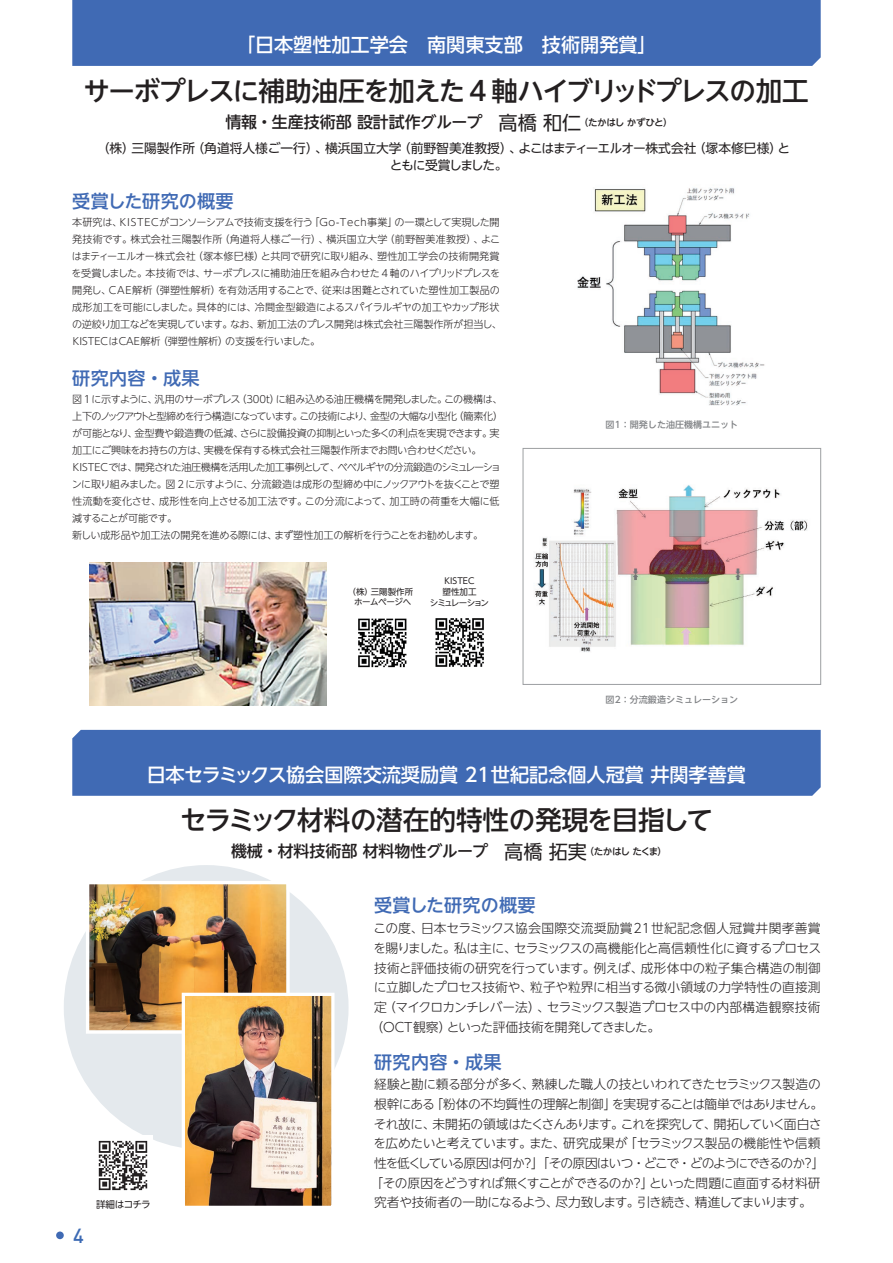
<style>
.page{position:relative;width:893px;height:1263px;background:#fff}
.page>*{position:absolute;margin:0;border:0;box-sizing:border-box;transform-origin:0 0}
.t1{font:500 26.55px "UD Shin Go NT Pr 6 N";letter-spacing:-.055em;color:#231f20}
.t2{font:500 26.55px "UD Shin Go NT Pr 6 N";letter-spacing:-.01em;color:#231f20}
.t3{font:500 20.25px "DIN Pro";color:#3c6ab4}
.t4{font:500 19.2px "UD Shin Go NT Pr 6 N";color:#fff}
.t5{font:500 18px "UD Shin Go NT Pr 6 N";letter-spacing:.02em;color:#406ab4}
.t6{font:500 15.9px "UD Shin Go NT Pr 6 N";color:#231f20}
.t7{font:300 12.75px/19.6px "UD Shin Go NT Pr 6 N";letter-spacing:-.06em;color:#231f20;text-align:justify}
.t8{font:12.75px/17px "UD Shin Go NT Pr 6 N";color:#231f20}
.t9{font:300 10.05px/17px "UD Shin Go NT Pr 6 N";letter-spacing:-.05em;color:#231f20}
.t10{font:300 10.05px/17px "UD Shin Go NT Pr 6 N";letter-spacing:-.01em;color:#231f20}
.t11{font:9.6px "UD Shin Go NT Pr 6 N";letter-spacing:-.08em;color:#231f20}
.t12{font:500 9px "UD Shin Go NT Pr 6 N";color:#808285}
.t13{font:8.55px/10.6px "UD Shin Go NT Pr 6 N";color:#231f20;text-align:center}
.t14{font:8.55px/10.6px "UD Shin Go NT Pr 6 N";letter-spacing:-.025em;color:#231f20;text-align:center}
.s1{font-weight:400;font-size:19.2px}
</style>
<div class="page">
<div style="left:64px;top:865px;width:285px;height:285px;background:#e4e9ed;border-radius:50%"></div>
<img style="left:89px;top:562px;width:237px;height:144px">
<div style="left:72px;top:0;width:749px;height:66px;background:#406ab4"></div>
<div style="left:72px;top:730px;width:749px;height:66px;background:#406ab4"></div>
<img style="left:86px;top:881px;width:204px;height:153px">
<img style="left:186px;top:997px;width:145px;height:208px">
<div style="left:182px;top:993px;width:153px;height:216px;border:3px solid #fff"></div>
<img style="left:98px;top:1135px;width:55px;height:56px">
<img style="left:577px;top:188px;width:188px;height:218px">
<img style="left:534px;top:485px;width:274px;height:167px">
<div style="left:523px;top:448px;width:298px;height:237px;border:1px solid #9d9fa2"></div>
<img style="left:358px;top:618px;width:49px;height:50px">
<img style="left:435px;top:618px;width:49px;height:49px">
<div style="left:56px;top:1231px;width:8px;height:8px;background:#406ab4;border-radius:50%"></div>
<h3 class="t4" style="left:236px;top:29px;width:422px">「日本塑性加工学会　南関東支部　技術開発賞」</h3>
<h1 class="t1" style="left:83px;top:69px;width:727px">サーボプレスに補助油圧を加えた 4 軸ハイブリッドプレスの加工</h1>
<p class="t6" style="left:225px;top:109px;width:449px">情報・生産技術部 設計試作グループ　<span class="s1">高橋 和仁</span><sup>（たかはし</sup> <sup>かずひと）</sup></p>
<p class="t8" style="left:390px;top:139px;width:402px;text-indent:-293px">（株）三陽製作所（角道将人様ご一行）、横浜国立大学（前野智美准教授）、よこはまティーエルオー株式会社（塚本修巳様）とともに受賞しました。</p>
<h3 class="t5" style="left:72px;top:186px;width:163px">受賞した研究の概要</h3>
<p class="t10" style="left:72px;top:213px;width:432px">本研究は、KISTECがコンソーシアムで技術支援を行う「Go-Tech事業」の一環として実現した開発技術です。株式会社三陽製作所（角道将人様ご一行）、横浜国立大学（前野智美准教授）、よこはまティーエルオー株式会社（塚本修巳様）と共同で研究に取り組み、塑性加工学会の技術開発賞を受賞しました。本技術では、サーボプレスに補助油圧を組み合わせた 4 軸のハイブリッドプレスを開発し、CAE解析（弾塑性解析）を有効活用することで、従来は困難とされていた塑性加工製品の成形加工を可能にしました。具体的には、冷間金型鍛造によるスパイラルギヤの加工やカップ形状の逆絞り加工などを実現しています。なお、新加工法のプレス開発は株式会社三陽製作所が担当し、KISTECはCAE解析（弾塑性解析）の支援を行いました。</p>
<h3 class="t5" style="left:72px;top:363px;width:129px">研究内容・成果</h3>
<p class="t9" style="left:72px;top:390px;width:433px">図 1に示すように、汎用のサーボプレス（300t）に組み込める油圧機構を開発しました。この機構は、上下のノックアウトと型締めを行う構造になっています。この技術により、金型の大幅な小型化（簡素化）が可能となり、金型費や鍛造費の低減、さらに設備投資の抑制といった多くの利点を実現できます。実加工にご興味をお持ちの方は、実機を保有する株式会社三陽製作所までお問い合わせください。KISTECでは、開発された油圧機構を活用した加工事例として、ベベルギヤの分流鍛造のシミュレーションに取り組みました。図 2 に示すように、分流鍛造は成形の型締め中にノックアウトを抜くことで塑性流動を変化させ、成形性を向上させる加工法です。この分流によって、加工時の荷重を大幅に低減することが可能です。<br>新しい成形品や加工法の開発を進める際には、まず塑性加工の解析を行うことをお勧めします。</p>
<p class="t14" style="left:348px;top:586px;width:67px">（株）三陽製作所ホームページへ</p>
<p class="t13" style="left:430px;top:575px;width:61px">KISTEC<br>塑性加工<br>シミュレーション</p>
<p class="t12" style="left:605px;top:418px;width:134px">図1：開発した油圧機構ユニット</p>
<p class="t12" style="left:605px;top:692px;width:134px">図2：分流鍛造シミュレーション</p>
<h3 class="t4" style="left:147px;top:759px;width:601px">日本セラミックス協会国際交流奨励賞 21世紀記念個人冠賞 井関孝善賞</h3>
<h2 class="t3" style="left:73px;top:1221px;width:12px">4</h2>
<p class="t11" style="left:96px;top:1196px;width:56px">詳細はコチラ</p>
<h1 class="t2" style="left:180px;top:798px;width:534px">セラミック材料の潜在的特性の発現を目指して</h1>
<p class="t6" style="left:231px;top:838px;width:438px">機械・材料技術部 材料物性グループ　<span class="s1">高橋 拓実</span><sup>（たかはし</sup> <sup>たくま）</sup></p>
<h3 class="t5" style="left:374px;top:891px;width:163px">受賞した研究の概要</h3>
<p class="t7" style="left:370px;top:918px;width:452px">この度、日本セラミックス協会国際交流奨励賞21世紀記念個人冠賞井関孝善賞を賜りました。私は主に、セラミックスの高機能化と高信頼性化に資するプロセス技術と評価技術の研究を行っています。例えば、成形体中の粒子集合構造の制御に立脚したプロセス技術や、粒子や粒界に相当する微小領域の力学特性の直接測定（マイクロカンチレバー法）、セラミックス製造プロセス中の内部構造観察技術（OCT観察）といった評価技術を開発してきました。</p>
<h3 class="t5" style="left:374px;top:1047px;width:129px">研究内容・成果</h3>
<p class="t7" style="left:370px;top:1074px;width:456px;text-align:left">経験と勘に頼る部分が多く、熟練した職人の技といわれてきたセラミックス製造の根幹にある「粉体の不均質性の理解と制御」を実現することは簡単ではありません。それ故に、未開拓の領域はたくさんあります。これを探究して、開拓していく面白さを広めたいと考えています。また、研究成果が「セラミックス製品の機能性や信頼性を低くしている原因は何か？」「その原因はいつ・どこで・どのようにできるのか？」「その原因をどうすれば無くすことができるのか？」といった問題に直面する材料研究者や技術者の一助になるよう、尽力致します。引き続き、精進してまいります。</p>
</div>
